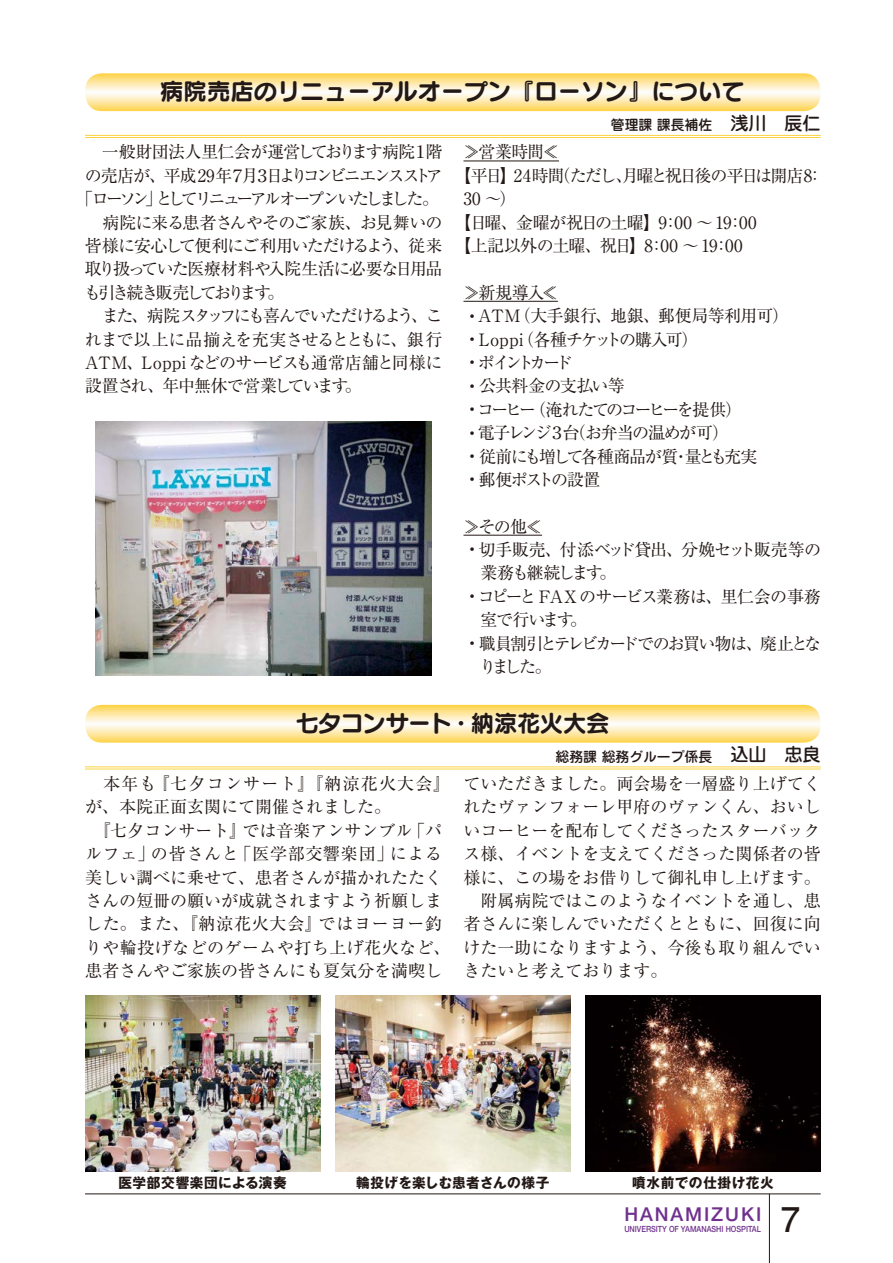
<style>
.page{position:relative;width:893px;height:1263px;background:#fff}
.page>*{position:absolute;margin:0;border:0;box-sizing:border-box;transform-origin:0 0}
.t1{font:700 34.05px "Futo Go B101 Pro";color:#221815}
.t2{font:23.4px "Seurat Pro B";color:#221815}
.t3{font:23.4px "Seurat Pro B";letter-spacing:-.025em;color:#221815}
.t4{font:500 19.2px "Helvetica Neue LT Std";letter-spacing:.1em;color:#70318e}
.t5{font:16.95px/23.4px "Ryumin Pro";letter-spacing:-.035em;color:#221815;text-align:justify}
.t6{font:16.95px/23.4px "Ryumin Pro";color:#221815}
.t7{font:16.95px/23.4px "Ryumin Pro";letter-spacing:-.085em;color:#221815}
.t8{font:16.95px "Ryumin Pro";letter-spacing:-.11em;color:#221815}
.t9{font:16.95px "Ryumin Pro";letter-spacing:-.08em;color:#221815}
.t10{font:16.95px "Ryumin Pro";letter-spacing:-.17em;color:#221815}
.t11{font:16.95px "Ryumin Pro";letter-spacing:-.195em;color:#221815}
.t12{font:16.95px "Ryumin Pro";letter-spacing:-.135em;color:#221815}
.t13{font:16.95px "Ryumin Pro";letter-spacing:-.055em;color:#221815}
.t14{font:16.95px "Ryumin Pro";letter-spacing:-.075em;color:#221815}
.t15{font:16.95px "Ryumin Pro";letter-spacing:-.165em;color:#221815}
.t16{font:16.95px "Ryumin Pro";letter-spacing:-.145em;color:#221815}
.t17{font:500 13.8px "Jun 34 Pro";color:#221815}
.t18{font:700 13.8px "Gothic MB101 Pr 5";letter-spacing:.03em;color:#221815}
.t19{font:700 13.8px "Gothic MB101 Pr 5";letter-spacing:.01em;color:#221815}
.t20{font:500 8.55px "Helvetica Neue LT Std";color:#70318e;scale:.86 1}
.s1{font-size:18px}
.s2{font-size:12.75px}
</style>
<div class="page">
<svg style="left:85px;top:73px;width:735px;height:38px;background:#fde8a7"></svg>
<svg style="left:85px;top:705px;width:735px;height:38px;background:#fde8a7"></svg>
<hr style="left:85px;top:135px;width:736px;height:1px;background:#fdd23e">
<hr style="left:85px;top:137px;width:736px;height:1px;background:#fdd23e">
<hr style="left:85px;top:766px;width:736px;height:1px;background:#fdd23e">
<hr style="left:85px;top:769px;width:736px;height:1px;background:#fdd23e">
<hr style="left:463px;top:161px;width:96px;height:1px;background:#221815">
<hr style="left:463px;top:301px;width:95px;height:1px;background:#221815">
<hr style="left:463px;top:535px;width:79px;height:1px;background:#221815">
<img style="left:96px;top:421px;width:336px;height:254px">
<img style="left:85px;top:995px;width:235px;height:176px">
<img style="left:335px;top:995px;width:235px;height:176px">
<img style="left:585px;top:995px;width:236px;height:176px">
<hr style="left:85px;top:1193px;width:736px;height:1px;background:#221815">
<hr style="left:769px;top:1194px;width:1px;height:69px;background:#221815">
<h2 class="t2" style="left:160px;top:75px;width:586px">病院売店のリニューアルオープン『ローソン』について</h2>
<p class="t13" style="left:85px;top:139px;width:359px">　一般財団法人里仁会が運営しております病院１階</p>
<p class="t10" style="left:85px;top:162px;width:359px">の売店が、平成29年７月３日よりコンビニエンスストア</p>
<p class="t11" style="left:76px;top:186px;width:365px">「ローソン」としてリニューアルオープンいたしました。</p>
<p class="t5" style="left:85px;top:209px;width:359px">　病院に来る患者さんやそのご家族、お見舞いの</p>
<p class="t14" style="left:85px;top:232px;width:359px">皆様に安心して便利にご利用いただけるよう、従来</p>
<p class="t9" style="left:85px;top:256px;width:359px">取り扱っていた医療材料や入院生活に必要な日用品</p>
<p class="t15" style="left:84px;top:279px;width:202px">も引き続き販売しております。</p>
<p class="t12" style="left:85px;top:303px;width:359px">　また、病院スタッフにも喜んでいただけるよう、こ</p>
<p class="t5" style="left:85px;top:326px;width:359px">れまで以上に品揃えを充実させるとともに、銀行</p>
<p class="t5" style="left:85px;top:350px;width:359px">ATM、Loppi などのサービスも通常店舗と同様に</p>
<p class="t9" style="left:85px;top:373px;width:278px">設置され、年中無休で営業しています。</p>
<p class="t17" style="left:611px;top:114px;width:211px">管理課 課長補佐<span class="s1">　浅川　辰仁</span></p>
<p class="t5" style="left:463px;top:139px;width:98px">≫営業時間≪</p>
<p class="t8" style="left:454px;top:162px;width:371px">【平日】24時間（ただし、月曜と祝日後の平日は開店8：</p>
<p class="t5" style="left:463px;top:186px;width:55px">30 ～）</p>
<p class="t5" style="left:454px;top:209px;width:304px">【日曜、金曜が祝日の土曜】9：00 ～ 19：00</p>
<p class="t5" style="left:454px;top:233px;width:290px">【上記以外の土曜、祝日】8：00 ～ 19：00</p>
<p class="t7" style="left:463px;top:280px;width:328px">≫新規導入≪<br><span class="s2">◦</span>ATM（大手銀行、地銀、郵便局等利用可）<span class="s2">◦</span>Loppi（各種チケットの購入可）<br><span class="s2">◦</span> ポイントカード<br><span class="s2">◦</span>公共料金の支払い等<br><span class="s2">◦</span>コーヒー（淹れたてのコーヒーを提供）<br><span class="s2">◦</span>電子レンジ３台（お弁当の温めが可）<br><span class="s2">◦</span> 従前にも増して各種商品が質・量とも充実<br><span class="s2">◦</span>郵便ポストの設置</p>
<p class="t5" style="left:463px;top:513px;width:81px">≫その他≪</p>
<p class="t5" style="left:466px;top:537px;width:357px"><span class="s2">◦</span>切手販売、付添ベッド貸出、分娩セット販売等の</p>
<p class="t16" style="left:480px;top:560px;width:138px">業務も継続します。</p>
<p class="t5" style="left:466px;top:584px;width:357px"><span class="s2">◦</span>コピーと FAX のサービス業務は、里仁会の事務</p>
<p class="t5" style="left:480px;top:607px;width:108px">室で行います。</p>
<p class="t8" style="left:466px;top:630px;width:357px"><span class="s2">◦</span>職員割引とテレビカードでのお買い物は、廃止とな</p>
<p class="t5" style="left:480px;top:654px;width:74px">りました。</p>
<h2 class="t3" style="left:296px;top:706px;width:316px">七夕コンサート・納涼花火大会</h2>
<p class="t17" style="left:556px;top:745px;width:267px">総務課 総務グループ係長 <span class="s1">込山　忠良</span></p>
<p class="t6" style="left:85px;top:771px;width:367px">　本年も『七夕コンサート』『納涼花火大会』が、本院正面玄関にて開催されました。<br>　『七夕コンサート』では音楽アンサンブル「パルフェ」の皆さんと「医学部交響楽団」による美しい調べに乗せて、患者さんが描かれたたくさんの短冊の願いが成就されますよう祈願しました。また、『納涼花火大会』ではヨーヨー釣りや輪投げなどのゲームや打ち上げ花火など、患者さんやご家族の皆さんにも夏気分を満喫し</p>
<p class="t5" style="left:463px;top:771px;width:359px">ていただきました。両会場を一層盛り上げてくれたヴァンフォーレ甲府のヴァンくん、おいしいコーヒーを配布してくださったスターバックス様、イベントを支えてくださった関係者の皆様に、この場をお借りして御礼申し上げます。　附属病院ではこのようなイベントを通し、患者さんに楽しんでいただくとともに、回復に向けた一助になりますよう、今後も取り組んでいきたいと考えております。</p>
<p class="t18" style="left:118px;top:1171px;width:170px">医学部交響楽団による演奏</p>
<p class="t19" style="left:356px;top:1171px;width:195px">輪投げを楽しむ患者さんの様子</p>
<p class="t18" style="left:632px;top:1171px;width:143px">噴水前での仕掛け花火</p>
<p class="t4" style="left:624px;top:1202px;width:138px">HANAMIZUKI</p>
<p class="t20" style="left:624px;top:1224px;width:160px">UNIVERSITY OF YAMANASHI HOSPITAL</p>
<h1 class="t1" style="left:781px;top:1192px;width:20px">7</h1>
</div>
